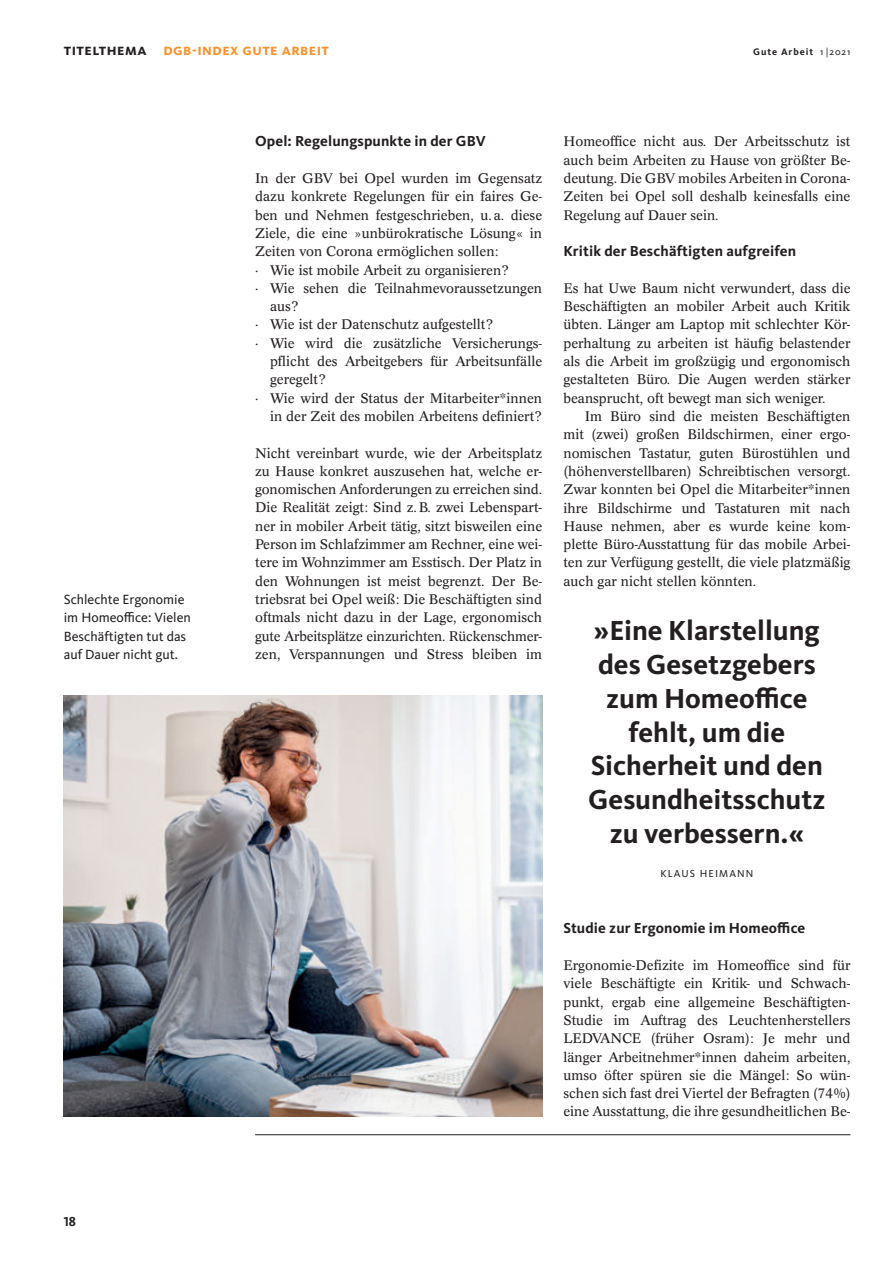
<style>
.page{position:relative;width:893px;height:1263px;background:#fff}
.page>*{position:absolute;margin:0;border:0;box-sizing:border-box;transform-origin:0 0}
.t1{font:700 28.5px/33.8px "Kievit Pro";color:#231f20;text-align:center}
.t2{font:700 15.75px "Kievit Pro";letter-spacing:.03em;color:#231f20}
.t3{font:700 15.75px "Kievit Pro";color:#f79330}
.t4{font:700 15px "Kievit Pro";letter-spacing:.01em;color:#231f20}
.t5{font:13.8px/18.3px "Kievit Pro";color:#231f20}
.t6{font:13.65px/18.3px "Concorde Pro";color:#231f20;text-align:justify}
.t7{font:700 13.5px "Kievit Pro";color:#231f20}
.t8{font:10.5px "Kievit Pro";letter-spacing:.11em;color:#231f20}
.t9{font:700 9.75px "Kievit Pro";letter-spacing:.1em;color:#231f20}
.s1{color:#f79330}
.s2{font-weight:400}
</style>
<div class="page">
<hr style="left:255px;top:1134px;width:595px;height:1px;background:#231f20">
<img style="left:64px;top:695px;width:478px;height:421px">
<p class="t2" style="left:64px;top:40px;width:109px">Titelthema <span class="s1">DGB-Ind</span></p>
<p class="t3" style="left:230px;top:40px;width:21px">ex GuteArbeit</p>
<p class="t9" style="left:753px;top:46px;width:99px">Gute Arbeit <span class="s2">1 |2021</span></p>
<p class="t5" style="left:64px;top:590px;width:129px">Schlechte Ergonomie im Homeoffice: Vielen<br>Beschäftigten tut das auf Dauer nicht gut.</p>
<p class="t7" style="left:64px;top:1214px;width:14px">18</p>
<p class="t4" style="left:255px;top:132px;width:232px">Opel: Regelungspunkte in der GBV</p>
<p class="t6" style="left:255px;top:169px;width:289px">In der GBV bei Opel wurden im Gegensatz</p>
<p class="t6" style="left:255px;top:187px;width:289px">dazu konkrete Regelungen für ein faires Ge-</p>
<p class="t6" style="left:255px;top:206px;width:289px">ben und Nehmen festgeschrieben, u.a. diese</p>
<p class="t6" style="left:255px;top:224px;width:288px">Ziele, die eine »unbürokratische Lösung« in</p>
<p class="t6" style="left:255px;top:242px;width:245px">Zeiten von Corona ermöglichen sollen:</p>
<p class="t6" style="left:255px;top:261px;width:256px">· Wie ist mobile Arbeit zu organisieren?</p>
<p class="t6" style="left:255px;top:279px;width:289px">· Wie sehen die Teilnahmevoraussetzungen</p>
<p class="t6" style="left:270px;top:297px;width:30px">aus?</p>
<p class="t6" style="left:255px;top:316px;width:240px">· Wie ist der Datenschutz aufgestellt?</p>
<p class="t6" style="left:255px;top:334px;width:289px">· Wie wird die zusätzliche Versicherungs-</p>
<p class="t6" style="left:270px;top:352px;width:274px">pflicht des Arbeitgebers für Arbeitsunfälle</p>
<p class="t6" style="left:270px;top:370px;width:58px">geregelt?</p>
<p class="t6" style="left:255px;top:389px;width:288px">· Wie wird der Status der Mitarbeiter*innen</p>
<p class="t6" style="left:270px;top:407px;width:274px">in der Zeit des mobilen Arbeitens definiert?</p>
<p class="t6" style="left:255px;top:444px;width:289px">Nicht vereinbart wurde, wie der Arbeitsplatz zu Hause konkret auszusehen hat, welche er&shy;gonomischen Anforderungen zu erreichen sind.<br>Die Realität zeigt: Sind z.B. zwei Lebenspart&shy;ner in mobiler Arbeit tätig, sitzt bisweilen eine Person im Schlafzimmer am Rechner, eine wei&shy;tere im Wohnzimmer am Esstisch. Der Platz in den Wohnungen ist meist begrenzt. Der Be&shy;triebsrat bei Opel weiß: Die Beschäftigten sind oftmals nicht dazu in der Lage, ergonomisch gute Arbeitsplätze einzurichten. Rückenschmer&shy;zen, Verspannungen und Stress bleiben im</p>
<p class="t6" style="left:563px;top:133px;width:289px">Homeoffice nicht aus. Der Arbeitsschutz ist auch beim Arbeiten zu Hause von größter Be&shy;deutung. Die GBV mobiles Arbeiten in Corona-Zeiten bei Opel soll deshalb keinesfalls eine Regelung auf Dauer sein.</p>
<p class="t4" style="left:563px;top:242px;width:234px">Kritik der Beschäftigten aufgreifen</p>
<p class="t6" style="left:563px;top:279px;width:289px">Es hat Uwe Baum nicht verwundert, dass die Beschäftigten an mobiler Arbeit auch Kritik übten. Länger am Laptop mit schlechter Kör&shy;perhaltung zu arbeiten ist häufig belastender als die Arbeit im großzügig und ergonomisch gestalteten Büro. Die Augen werden stärker beansprucht, oft bewegt man sich weniger.</p>
<p class="t6" style="left:563px;top:407px;width:289px;text-indent:21px">Im Büro sind die meisten Beschäftigten mit (zwei) großen Bildschirmen, einer ergo&shy;nomischen Tastatur, guten Bürostühlen und (höhenverstellbaren) Schreibtischen versorgt.<br>Zwar konnten bei Opel die Mitarbeiter*innen ihre Bildschirme und Tastaturen mit nach Hause nehmen, aber es wurde keine kom&shy;plette Büro-Ausstattung für das mobile Arbei&shy;ten zur Verfügung gestellt, die viele platzmäßig auch gar nicht stellen könnten.</p>
<h1 class="t1" style="left:588px;top:614px;width:239px">»Eine Klarstellung des Gesetzgebers zum Homeoffice fehlt, um die<br>Sicherheit und den<br>Gesundheitsschutz zu verbessern.«</h1>
<p class="t8" style="left:660px;top:867px;width:94px">KLAUS HEIMANN</p>
<p class="t4" style="left:563px;top:919px;width:243px">Studie zur Ergonomie im Homeoffice</p>
<p class="t6" style="left:563px;top:956px;width:289px">Ergonomie-Defizite im Homeoffice sind für viele Beschäftigte ein Kritik- und Schwach&shy;punkt, ergab eine allgemeine Beschäftigten-Studie im Auftrag des Leuchtenherstellers LEDVANCE (früher Osram): Je mehr und länger Arbeitnehmer*innen daheim arbeiten, umso öfter spüren sie die Mängel: So wün&shy;schen sich fast drei Viertel der Befragten (74%) eine Ausstattung, die ihre gesundheitlichen Be-</p>
</div>
